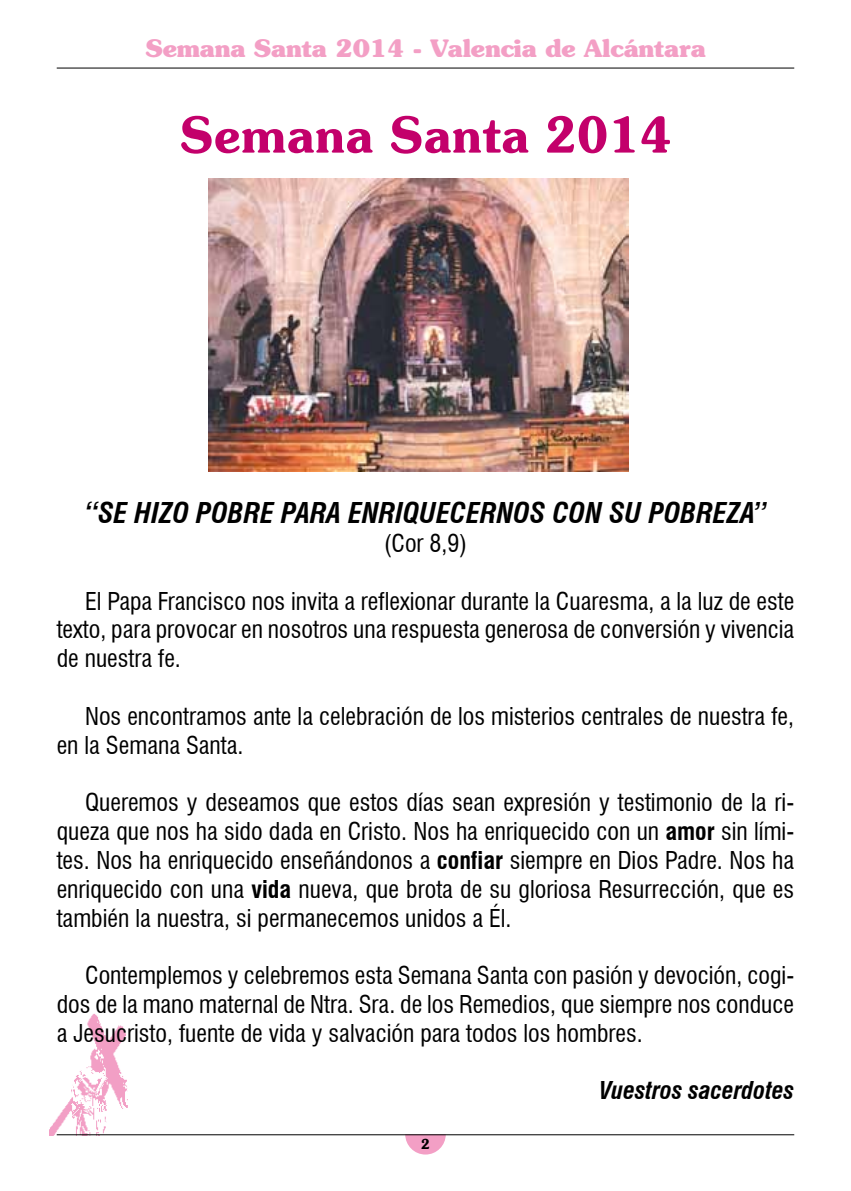
<style>
.page{position:relative;width:851px;height:1191px;background:#fff}
.page>*{position:absolute;margin:0;border:0;box-sizing:border-box;transform-origin:0 0}
.t1{font:600 50px "Souvenir IT Cby BT";color:#c3006b}
.t2{font:italic 700 condensed 28px "Swiss 721 BT";color:#000}
.t3{font:condensed 24px/28.8px "Swiss 721 BT";color:#000;text-align:justify}
.t4{font:700 24px "Souvenir";color:#f39fc5}
.t5{font:italic 700 condensed 24px "Swiss 721 BT";color:#000}
.t6{font:600 14px "Souvenir IT Cby BT";color:#000}
.s1{font-weight:700}
</style>
<div class="page">
<img style="left:50px;top:1013px;width:78px;height:122px">
<hr style="left:57px;top:68px;width:737px;height:1px;background:#000">
<svg style="left:405px;top:1135px;width:40px;height:19px"></svg>
<hr style="left:57px;top:1134px;width:737px;height:1px;background:#000">
<img style="left:208px;top:179px;width:420px;height:292px">
<p class="t4" style="left:145px;top:33px;width:561px">Semana Santa 2014 - Valencia de Alcántara</p>
<h1 class="t1" style="left:180px;top:103px;width:493px">Semana Santa 2014</h1>
<p class="t2" style="left:84px;top:496px;width:683px">“SE HIZO POBRE PARA ENRIQUECERNOS CON SU POBREZA”</p>
<p class="t3" style="left:384px;top:529px;width:85px">(Cor 8,9)</p>
<p class="t3" style="left:57px;top:586px;width:739px;text-indent:28px">El Papa Francisco nos invita a reflexionar durante la Cuaresma, a la luz de este texto, para provocar en nosotros una respuesta generosa de conversión y vivencia de nuestra fe.</p>
<p class="t3" style="left:57px;top:701px;width:738px;text-indent:28px">Nos encontramos ante la celebración de los misterios centrales de nuestra fe, en la Semana Santa.</p>
<p class="t3" style="left:57px;top:788px;width:739px;text-indent:28px">Queremos y deseamos que estos días sean expresión y testimonio de la ri&shy;queza que nos ha sido dada en Cristo. Nos ha enriquecido con un <span class="s1">amor</span> sin lími&shy;tes. Nos ha enriquecido enseñándonos a <span class="s1">confiar</span> siempre en Dios Padre. Nos ha enriquecido con una <span class="s1">vida</span> nueva, que brota de su gloriosa Resurrección, que es también la nuestra, si permanecemos unidos a Él.</p>
<p class="t3" style="left:57px;top:961px;width:739px;text-indent:28px">Contemplemos y celebremos esta Semana Santa con pasión y devoción, cogi&shy;dos de la mano maternal de Ntra. Sra. de los Remedios, que siempre nos conduce a Jesucristo, fuente de vida y salvación para todos los hombres.</p>
<p class="t5" style="left:599px;top:1076px;width:196px">Vuestros sacerdotes</p>
<p class="t6" style="left:421px;top:1135px;width:10px">2</p>
</div>
